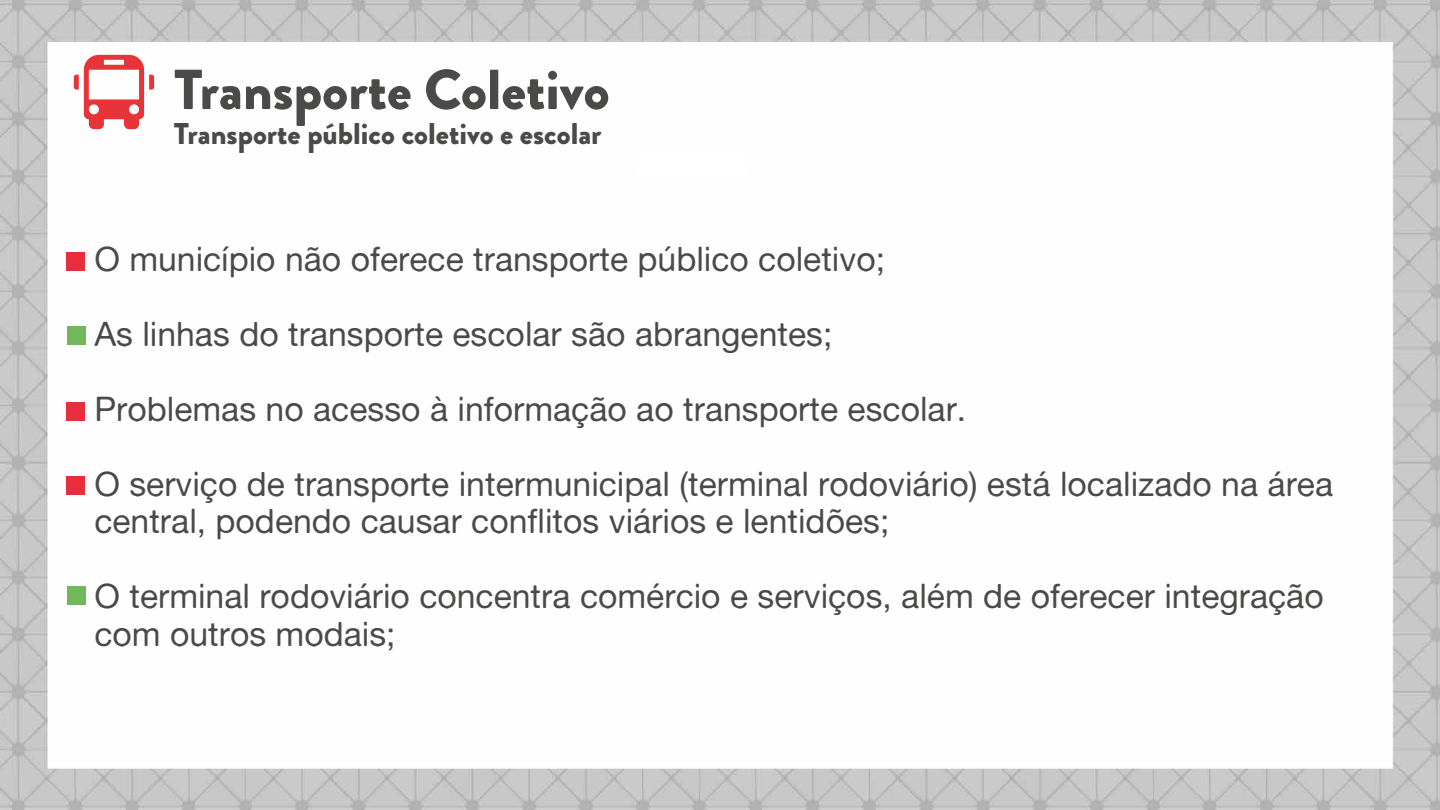
<style>
.page{position:relative;width:1440px;height:810px;background:#fff}
.page>*{position:absolute;margin:0;border:0;box-sizing:border-box;transform-origin:0 0}
.t1{font:900 56.25px "Brandon Grotesque";color:#4a4a49}
.t2{font:33.75px/37.5px "Alte Haas Grotesk";color:#4a4a49}
.t3{font:900 30px "Brandon Grotesque";color:#4a4a49}
</style>
<div class="page">
<img style="left:0;top:0;width:1440px;height:810px">
<div style="left:636px;top:150px;width:112px;height:25px;background:#fff"></div>
<svg style="left:74px;top:55px;width:80px;height:74px"></svg>
<div style="left:67px;top:586px;width:18px;height:19px;background:#70b859"></div>
<div style="left:67px;top:327px;width:18px;height:18px;background:#70b859"></div>
<div style="left:66px;top:252px;width:18px;height:18px;background:#e72d3e"></div>
<div style="left:66px;top:402px;width:18px;height:18px;background:#e72d3e"></div>
<div style="left:66px;top:476px;width:18px;height:18px;background:#e72d3e"></div>
<h1 class="t1" style="left:174px;top:50px;width:437px">Transporte Coletivo</h1>
<p class="t3" style="left:174px;top:112px;width:429px">Transporte público coletivo e escolar</p>
<p class="t2" style="left:94px;top:240px;width:792px">O município não oferece transporte público coletivo;</p>
<p class="t2" style="left:94px;top:315px;width:740px">As linhas do transporte escolar são abrangentes;</p>
<p class="t2" style="left:94px;top:390px;width:873px">Problemas no acesso à informação ao transporte escolar.</p>
<p class="t2" style="left:94px;top:465px;width:1240px">O serviço de transporte intermunicipal (terminal rodoviário) está localizado na área central, podendo causar conflitos viários e lentidões;</p>
<p class="t2" style="left:94px;top:577px;width:1231px">O terminal rodoviário concentra comércio e serviços, além de oferecer integração com outros modais;</p>
</div>
